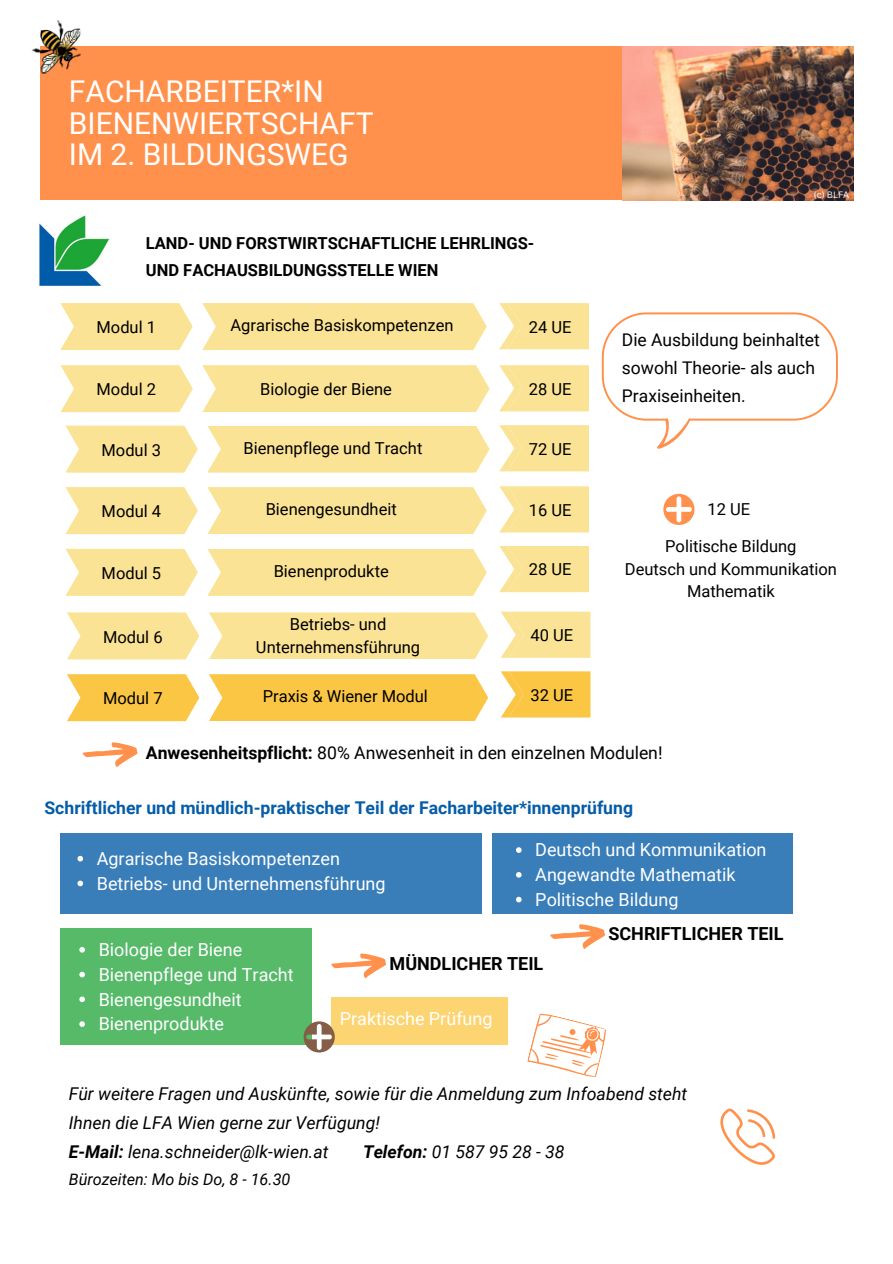
<style>
.page{position:relative;width:893px;height:1264px;background:#fff}
.page>*{position:absolute;margin:0;border:0;box-sizing:border-box;transform-origin:0 0}
.t1{font:30px/31.5px "Roboto";color:#fff}
.t2{font:18px "Roboto";color:#fff}
.t3{font:700 18px "Roboto";color:#000}
.t4{font:italic 17.55px/28.8px "Roboto";color:#000}
.t5{font:17.55px/27.9px "Roboto";color:#000}
.t6{font:700 17.55px "Roboto";color:#055ca7}
.t7{font:16.5px/22.5px "Roboto";color:#000;text-align:center}
.t8{font:700 16.5px/27px "Roboto";color:#000}
.t9{font:italic 16.05px "Roboto";color:#000}
.t10{font:9px "Canva Sans";color:#fff}
.s1{font-weight:700}
</style>
<div class="page">
<img style="left:39px;top:215px;width:71px;height:71px">
<svg style="left:527px;top:1013px;width:79px;height:64px"></svg>
<svg style="left:720px;top:1108px;width:56px;height:56px"></svg>
<svg style="left:82px;top:742px;width:55px;height:25px"></svg>
<div style="left:40px;top:47px;width:582px;height:153px;background:#ff914d"></div>
<img style="left:31px;top:20px;width:51px;height:54px">
<img style="left:622px;top:47px;width:231px;height:154px">
<svg style="left:499px;top:425px;width:90px;height:46px;background:#fbe59e"></svg>
<svg style="left:499px;top:365px;width:90px;height:46px;background:#fbe59e"></svg>
<svg style="left:60px;top:365px;width:133px;height:47px;background:#fbe6a0"></svg>
<svg style="left:65px;top:425px;width:133px;height:47px;background:#fbe6a1"></svg>
<svg style="left:60px;top:303px;width:133px;height:47px;background:#fbe5a0"></svg>
<div style="left:202px;top:303px;width:285px;height:47px;background:#fbe395"></div>
<svg style="left:499px;top:303px;width:90px;height:46px;background:#fbe59e"></svg>
<svg style="left:202px;top:365px;width:287px;height:47px;background:#fbe49a"></svg>
<div style="left:207px;top:426px;width:282px;height:46px;background:#fbe395"></div>
<svg style="left:65px;top:487px;width:133px;height:47px;background:#fbe6a0"></svg>
<svg style="left:207px;top:487px;width:280px;height:47px;background:#fbe49a"></svg>
<svg style="left:499px;top:486px;width:90px;height:46px;background:#fbe59f"></svg>
<svg style="left:65px;top:549px;width:133px;height:47px;background:#fbe6a0"></svg>
<svg style="left:207px;top:549px;width:280px;height:47px;background:#fbe49a"></svg>
<svg style="left:499px;top:546px;width:90px;height:46px;background:#fbe59e"></svg>
<svg style="left:663px;top:494px;width:31px;height:31px"></svg>
<div style="left:60px;top:833px;width:421px;height:80px;background:#397eb9"></div>
<svg style="left:550px;top:924px;width:55px;height:24px"></svg>
<svg style="left:331px;top:953px;width:55px;height:25px"></svg>
<svg style="left:601px;top:312px;width:236px;height:136px"></svg>
<svg style="left:77px;top:855px;width:6px;height:6px"></svg>
<svg style="left:77px;top:880px;width:6px;height:6px"></svg>
<div style="left:60px;top:928px;width:252px;height:117px;background:#56ba69"></div>
<svg style="left:79px;top:947px;width:6px;height:5px"></svg>
<svg style="left:79px;top:971px;width:6px;height:6px"></svg>
<svg style="left:79px;top:996px;width:6px;height:6px"></svg>
<svg style="left:79px;top:1021px;width:6px;height:5px"></svg>
<svg style="left:67px;top:612px;width:132px;height:47px;background:#fbe6a0"></svg>
<svg style="left:209px;top:612px;width:279px;height:47px;background:#fbe49a"></svg>
<svg style="left:501px;top:611px;width:89px;height:47px;background:#fbe59f"></svg>
<svg style="left:67px;top:674px;width:132px;height:47px;background:#fbcb57"></svg>
<svg style="left:209px;top:674px;width:279px;height:47px;background:#fbc84d"></svg>
<svg style="left:501px;top:671px;width:89px;height:46px;background:#fbcb55"></svg>
<div style="left:492px;top:833px;width:300px;height:80px;background:#397eb9"></div>
<svg style="left:516px;top:847px;width:5px;height:5px"></svg>
<svg style="left:516px;top:872px;width:5px;height:5px"></svg>
<svg style="left:516px;top:896px;width:5px;height:6px"></svg>
<div style="left:331px;top:997px;width:176px;height:48px;background:#fcd472"></div>
<svg style="left:303px;top:1021px;width:32px;height:31px"></svg>
<h1 class="t1" style="left:69px;top:76px;width:306px">FACHARBEITER*IN<br>BIENENWIERTSCHAFT<br>IM 2. BILDUNGSWEG</h1>
<h3 class="t8" style="left:146px;top:230px;width:390px">LAND- UND FORSTWIRTSCHAFTLICHE LEHRLINGS-<br>UND FACHAUSBILDUNGSSTELLE WIEN</h3>
<h2 class="t7" style="left:96px;top:316px;width:61px">Modul 1</h2>
<h5 class="t7" style="left:230px;top:314px;width:224px">Agrarische Basiskompetenzen</h5>
<h5 class="t7" style="left:529px;top:315px;width:44px">24 UE</h5>
<p class="t7" style="left:96px;top:378px;width:61px">Modul 2</p>
<h5 class="t7" style="left:260px;top:378px;width:133px">Biologie der Biene</h5>
<h5 class="t7" style="left:528px;top:378px;width:44px">28 UE</h5>
<h5 class="t7" style="left:101px;top:439px;width:61px">Modul 3</h5>
<h5 class="t7" style="left:243px;top:437px;width:180px">Bienenpflege und Tracht</h5>
<h5 class="t7" style="left:529px;top:437px;width:44px">72 UE</h5>
<h5 class="t7" style="left:102px;top:500px;width:61px">Modul 4</h5>
<h5 class="t7" style="left:266px;top:498px;width:133px">Bienengesundheit</h5>
<h5 class="t7" style="left:529px;top:499px;width:44px">16 UE</h5>
<h5 class="t7" style="left:102px;top:562px;width:61px">Modul 5</h5>
<h3 class="t7" style="left:274px;top:560px;width:117px">Bienenprodukte</h3>
<h3 class="t7" style="left:529px;top:558px;width:44px">28 UE</h3>
<h5 class="t7" style="left:103px;top:626px;width:61px">Modul 6</h5>
<p class="t7" style="left:256px;top:613px;width:166px">Betriebs- und<br>Unternehmensführung</p>
<h4 class="t7" style="left:530px;top:624px;width:44px">40 UE</h4>
<p class="t7" style="left:103px;top:687px;width:61px">Modul 7</p>
<p class="t7" style="left:263px;top:685px;width:167px">Praxis &amp; Wiener Modul</p>
<p class="t7" style="left:530px;top:684px;width:44px">32 UE</p>
<h5 class="t10" style="left:813px;top:189px;width:37px">(c) BLFA</h5>
<h3 class="t5" style="left:622px;top:326px;width:199px">Die Ausbildung beinhaltet sowohl Theorie- als auch<br>Praxiseinheiten.</h3>
<p class="t7" style="left:707px;top:498px;width:44px">12 UE</p>
<h3 class="t7" style="left:624px;top:535px;width:213px">Politische Bildung<br>Deutsch und Kommunikation<br>Mathematik</h3>
<p class="t5" style="left:146px;top:739px;width:518px"><span class="s1">Anwesenheitspflicht:</span> 80% Anwesenheit in den einzelnen Modulen!</p>
<p class="t6" style="left:44px;top:797px;width:590px">Schriftlicher und mündlich-praktischer Teil der Facharbeiter*innenprüfung</p>
<p class="t2" style="left:97px;top:848px;width:244px">Agrarische Basiskompetenzen</p>
<h3 class="t2" style="left:97px;top:873px;width:290px">Betriebs- und Unternehmensführung</h3>
<p class="t2" style="left:535px;top:839px;width:233px">Deutsch und Kommunikation</p>
<p class="t2" style="left:535px;top:864px;width:202px">Angewandte Mathematik</p>
<p class="t2" style="left:535px;top:889px;width:145px">Politische Bildung</p>
<h5 class="t2" style="left:99px;top:939px;width:145px">Biologie der Biene</h5>
<h5 class="t2" style="left:99px;top:964px;width:196px">Bienenpflege und Tracht</h5>
<h5 class="t2" style="left:99px;top:988px;width:144px">Bienengesundheit</h5>
<h3 class="t2" style="left:99px;top:1013px;width:127px">Bienenprodukte</h3>
<h5 class="t3" style="left:389px;top:952px;width:155px">MÜNDLICHER TEIL</h5>
<p class="t2" style="left:340px;top:1008px;width:154px">Praktische Prüfung</p>
<h3 class="t3" style="left:608px;top:923px;width:176px">SCHRIFTLICHER TEIL</h3>
<p class="t4" style="left:69px;top:1079px;width:619px">Für weitere Fragen und Auskünfte, sowie für die Anmeldung zum Infoabend steht<br>Ihnen die LFA Wien gerne zur Verfügung!<br><span class="s1">E-Mail:</span> lena.schneider@lk-wien.at</p>
<p class="t4" style="left:363px;top:1137px;width:203px"><span class="s1">Telefon:</span> 01 587 95 28 - 38</p>
<p class="t9" style="left:69px;top:1169px;width:223px">Bürozeiten: Mo bis Do, 8 - 16.30</p>
</div>
